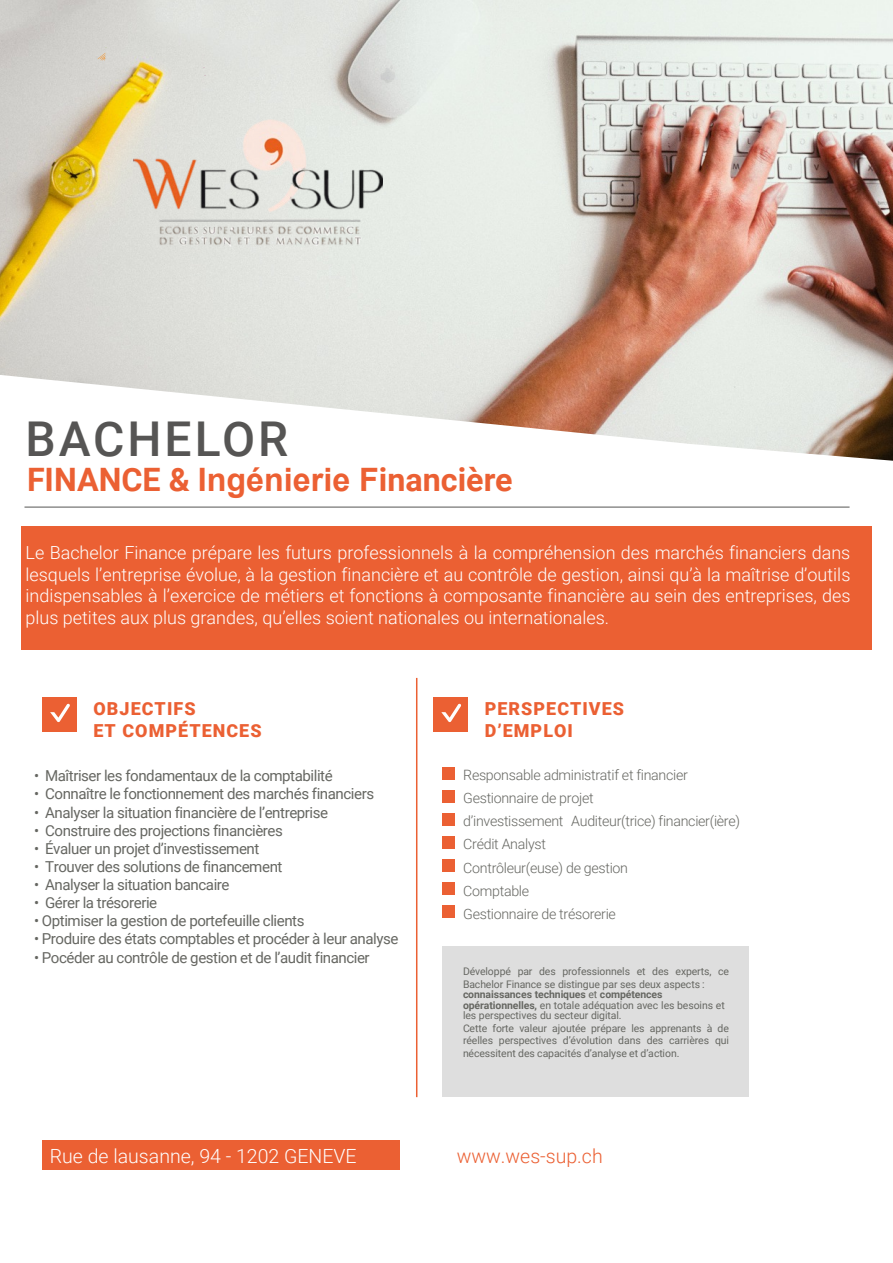
<style>
.page{position:relative;width:893px;height:1263px;background:#fff}
.page>*{position:absolute;margin:0;border:0;box-sizing:border-box;transform-origin:0 0}
.t1{font:500 48px "Roboto";letter-spacing:.06em;color:#565554}
.t2{font:700 32.25px "Roboto";color:#eb6033}
.t3{font:300 19.5px "Roboto";color:#fefefe}
.t4{font:300 19.5px "Roboto";color:#eb6033}
.t5{font:300 18px/21.6px "Roboto";color:#fff;text-align:justify}
.t6{font:900 17.85px/21.5px "Roboto";letter-spacing:.06em;color:#eb6033}
.t7{font:15.15px "Roboto";letter-spacing:-.03em;color:#666762}
.t8{font:300 14.25px/23.2px "Roboto";letter-spacing:-.02em;color:#666762}
.t9{font:10.5px/12.6px "Roboto";letter-spacing:-.015em;color:#666762}
.s1{font-family:"Arial";color:#ec6033}
.s2{font-weight:700}
</style>
<div class="page">
<img style="left:0;top:0;width:893px;height:461px">
<div style="left:21px;top:526px;width:851px;height:124px;background:#eb6033"></div>
<hr style="left:24px;top:507px;width:825px;height:1px;background:#565554">
<svg style="left:97px;top:53px;width:8px;height:7px"></svg>
<div style="left:43px;top:1140px;width:357px;height:29px;background:#eb6033"></div>
<hr style="left:416px;top:678px;width:1px;height:419px;background:#eb6033">
<div style="left:442px;top:946px;width:306px;height:151px;background:#dedede"></div>
<div style="left:434px;top:697px;width:34px;height:34px;background:#eb6033"></div>
<svg style="left:441px;top:703px;width:20px;height:19px"></svg>
<div style="left:442px;top:767px;width:13px;height:13px;background:#eb6033"></div>
<div style="left:442px;top:790px;width:13px;height:13px;background:#eb6033"></div>
<div style="left:442px;top:813px;width:13px;height:13px;background:#eb6033"></div>
<div style="left:442px;top:882px;width:13px;height:13px;background:#eb6033"></div>
<div style="left:442px;top:905px;width:13px;height:13px;background:#eb6033"></div>
<div style="left:442px;top:836px;width:13px;height:13px;background:#eb6033"></div>
<div style="left:442px;top:859px;width:13px;height:13px;background:#eb6033"></div>
<img style="left:133px;top:119px;width:250px;height:128px">
<div style="left:43px;top:697px;width:34px;height:34px;background:#eb6033"></div>
<svg style="left:50px;top:703px;width:20px;height:19px"></svg>
<h1 class="t1" style="left:26px;top:420px;width:264px">BACHELOR</h1>
<h2 class="t2" style="left:27px;top:466px;width:487px">FINANCE &amp; <span class="s1">Ingénierie F</span>inancière</h2>
<p class="t5" style="left:26px;top:544px;width:826px">Le Bachelor Finance prépare les futurs professionnels à la compréhension des marchés financiers dans lesquels l’entreprise évolue, à la gestion financière et au contrôle de gestion, ainsi qu’à la maîtrise d’outils indispensables à l’exercice de métiers et fonctions à composante financière au sein des entreprises, des plus petites aux plus grandes, qu’elles soient nationales ou internationales.</p>
<p class="t6" style="left:94px;top:700px;width:170px">OBJECTIFS<br>ET COMPÉTENCES</p>
<p class="t7" style="left:34px;top:770px;width:300px">• Maîtriser les fondamentaux de la comptabilité</p>
<p class="t7" style="left:34px;top:788px;width:342px">• Connaître le fonctionnement des marchés financiers</p>
<p class="t7" style="left:34px;top:806px;width:296px">• Analyser la situation financière de l’entreprise</p>
<p class="t7" style="left:34px;top:824px;width:250px">• Construire des projections financières</p>
<p class="t7" style="left:34px;top:842px;width:227px">• Évaluer un projet d’investissement</p>
<p class="t7" style="left:34px;top:860px;width:250px">• Trouver des solutions de financement</p>
<p class="t7" style="left:34px;top:879px;width:197px">• Analyser la situation bancaire</p>
<p class="t7" style="left:34px;top:897px;width:125px">• Gérer la trésorerie</p>
<p class="t7" style="left:34px;top:915px;width:272px">• Optimiser la gestion de portefeuille clients</p>
<p class="t7" style="left:34px;top:933px;width:366px">• Produire des états comptables et procéder à leur analyse</p>
<p class="t7" style="left:34px;top:951px;width:337px">• Pocéder au contrôle de gestion et de l’audit financier</p>
<p class="t3" style="left:50px;top:1148px;width:308px">Rue de lausanne, 94 - 1202 GENEVE</p>
<p class="t6" style="left:485px;top:700px;width:141px">PERSPECTIVES<br>D’EMPLOI</p>
<p class="t8" style="left:463px;top:764px;width:278px">Responsable administratif et financier<br>Gestionnaire de projet<br>d’investissement Auditeur(trice) financier(ière)<br>Crédit Analyst<br>Contrôleur(euse) de gestion<br>Comptable<br>Gestionnaire de trésorerie</p>
<p class="t9" style="left:463px;top:966px;width:267px">Développé par des professionnels et des experts, ce<br>Bachelor Finance se distingue par ses deux aspects :</p>
<p class="t9" style="left:463px;top:990px;width:263px;line-height:10.5px"><span class="s2">connaissances techniques</span> et <span class="s2">compétences opérationnelles,</span> en totale adéquation avec les besoins et les perspectives du secteur digital.</p>
<p class="t9" style="left:463px;top:1023px;width:267px;text-align:justify">Cette forte valeur ajoutée prépare les apprenants à de réelles perspectives d’évolution dans des carrières qui nécessitent des capacités d’analyse et d’action.</p>
<p class="t4" style="left:457px;top:1148px;width:148px">www.wes-sup.ch</p>
</div>
